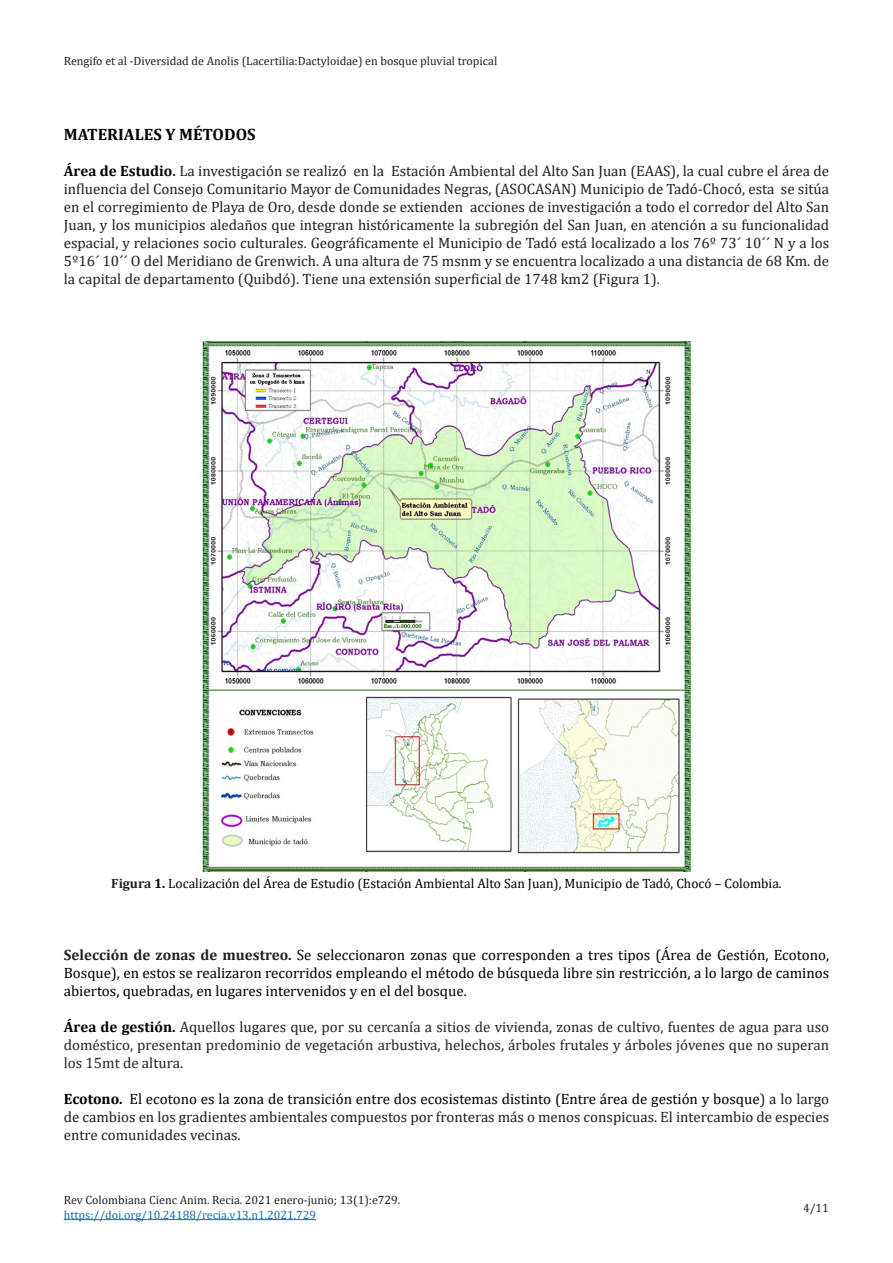
<style>
.page{position:relative;width:893px;height:1263px;background:#fff}
.page>*{position:absolute;margin:0;border:0;box-sizing:border-box;transform-origin:0 0}
.t1{font:700 16.5px "Cambria";color:#000001}
.t2{font:15px/18px "Cambria";color:#231f20;text-align:justify}
.t3{font:15px/18px "Cambria";color:#000001;text-align:justify}
.t4{font:15px/18px "Cambria";color:#292526;text-align:justify}
.t5{font:13.5px "Cambria";color:#000001}
.t6{font:12px "Cambria";color:#231f20}
.t7{font:12px "Cambria";color:#1b69b4}
.s1{font-weight:700;color:#000001}
.s2{font-weight:700}
.s3{font-weight:700;color:#231f20}
.s4{color:#231f20}
.s5{color:#000001}
</style>
<div class="page">
<hr style="left:64px;top:1219px;width:252px;height:1px;background:#1b69b4">
<img style="left:202px;top:341px;width:490px;height:531px">
<p class="t6" style="left:64px;top:53px;width:435px">Rengifo et al -Diversidad de Anolis (Lacertilia:Dactyloidae) en bosque pluvial tropical</p>
<p class="t1" style="left:64px;top:123px;width:193px">MATERIALES Y MÉTODOS</p>
<p class="t2" style="left:64px;top:162px;width:767px"><span class="s1">Área de Estudio</span><span class="s2">.</span> La investigación se realizó en la Estación Ambiental del Alto San Juan (EAAS), la cual cubre el área de influencia del Consejo Comunitario Mayor de Comunidades Negras, (ASOCASAN) Municipio de Tadó-Chocó, esta se sitúa en el corregimiento de Playa de Oro, desde donde se extienden acciones de investigación a todo el corredor del Alto San Juan, y los municipios aledaños que integran históricamente la subregión del San Juan, en atención a su funcionalidad espacial, y relaciones socio culturales. Geográficamente el Municipio de Tadó está localizado a los 76º 73´ 10´´ N y a los 5º16´ 10´´ O del Meridiano de Grenwich. A una altura de 75 msnm y se encuentra localizado a una distancia de 68 Km. de la capital de departamento (Quibdó). Tiene una extensión superficial de 1748 km2 (Figura 1).</p>
<p class="t5" style="left:111px;top:875px;width:672px"><span class="s3">Figura</span> <span class="s2">1.</span> Localización del Área de Estudio (Estación Ambiental Alto San Juan), Municipio de Tadó, Chocó – Colombia.</p>
<p class="t3" style="left:64px;top:946px;width:767px"><span class="s3">Selección de zonas de muestreo.</span> Se seleccionaron zonas que corresponden a tres tipos (Área de Gestión, Ecotono, Bosque), en estos se realizaron recorridos empleando el método de búsqueda libre sin restricción, a lo largo de caminos abiertos, quebradas, en lugares intervenidos y en el del bosque.</p>
<p class="t4" style="left:64px;top:1018px;width:767px"><span class="s1">Área de gestión.</span> <span class="s4">Aquellos lugares que,</span> por su cercanía a sitios de vivienda, zonas de cultivo, fuentes de agua para uso doméstico, presentan predominio de vegetación arbustiva, helechos, árboles frutales y árboles jóvenes que no superan los 15mt de <span class="s4">altura.</span></p>
<p class="t2" style="left:64px;top:1090px;width:767px"><span class="s1">Ecotono.</span> <span class="s5">El ecotono es la zona de transición entre dos ecosistemas distinto (Entre área de gestión y bosque</span>) a lo largo de cambios en los gradientes ambientales compuestos por fronteras más o menos conspicuas. El intercambio de especies entre comunidades vecinas.</p>
<p class="t6" style="left:64px;top:1193px;width:338px">Rev Colombiana Cienc Anim. Recia. 2021 enero-junio; 13(1):e729.</p>
<p class="t7" style="left:64px;top:1208px;width:254px">https://doi.org/10.24188/recia.v13.n1.2021.729</p>
<p class="t6" style="left:803px;top:1200px;width:27px">4/11</p>
</div>
